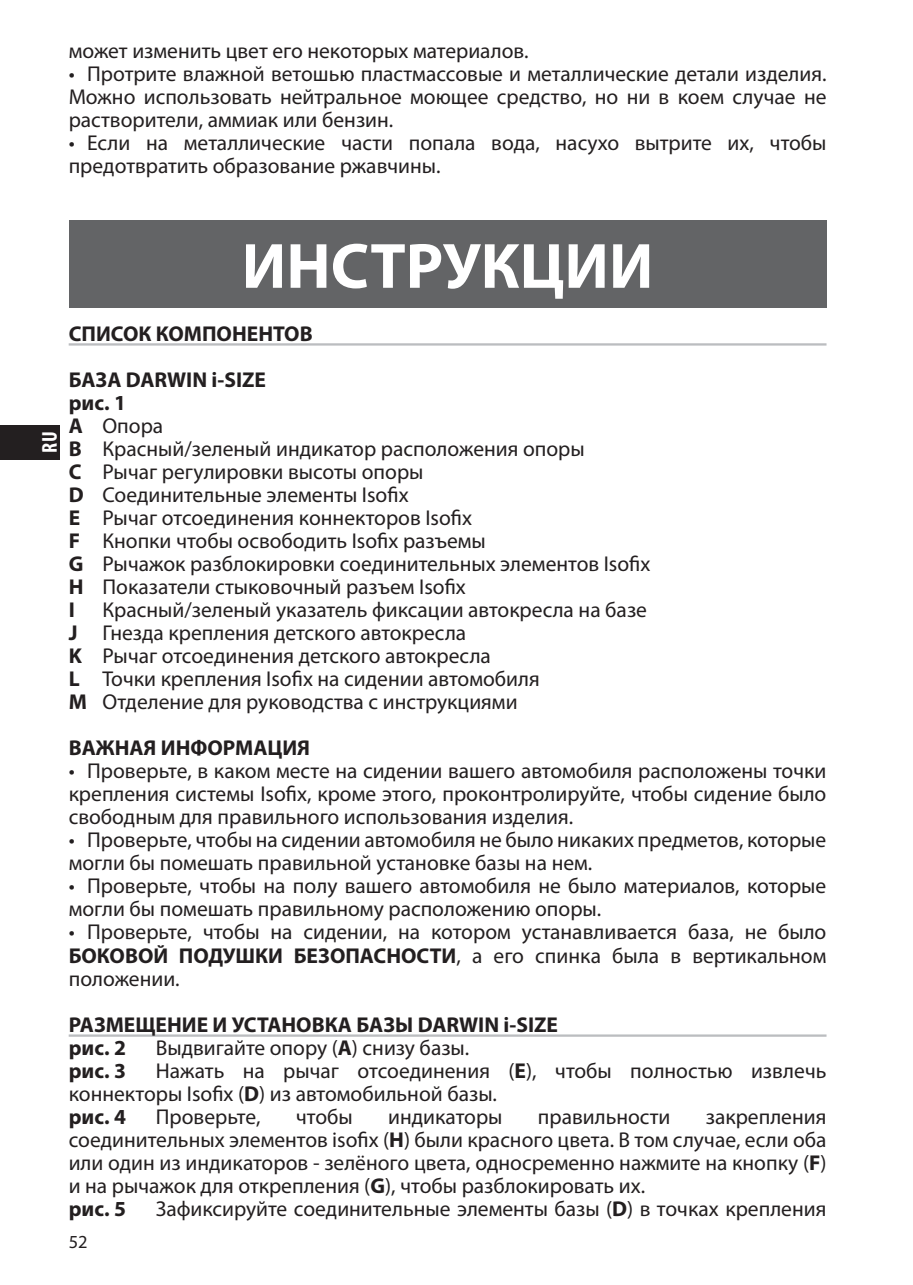
<style>
.page{position:relative;width:913px;height:1285px;background:#fff}
.page>*{position:absolute;margin:0;border:0;box-sizing:border-box;transform-origin:0 0}
.t1{font:700 64.58px "Myriad Pro";color:#fff}
.t2{font:21.53px/23.1px "Myriad Pro";color:#231f20}
.t3{font:700 21.53px/46px "Myriad Pro";color:#231f20}
.t4{font:700 condensed 21.53px "Myriad Pro";color:#fff}
.t5{font:18.38px "Myriad Pro";color:#231f20}
.s1{font-weight:700}
</style>
<div class="page">
<div style="left:0;top:425px;width:60px;height:35px;background:#231f20"></div>
<hr style="left:69px;top:343px;width:757px;height:3px;background:#bbbdc0">
<hr style="left:69px;top:1034px;width:757px;height:3px;background:#bbbdc0">
<div style="left:69px;top:220px;width:757px;height:87px;background:#636466"></div>
<p class="t2" style="left:69px;top:40px;width:461px">может изменить цвет его некоторых материалов.</p>
<p class="t2" style="left:69px;top:63px;width:759px;text-align:justify">• Протрите влажной ветошью пластмассовые и металлические детали изделия.<br>Можно использовать нейтральное моющее средство, но ни в коем случае не растворители, аммиак или бензин.</p>
<p class="t2" style="left:69px;top:132px;width:759px">• Если на металлические части попала вода, насухо вытрите их, чтобы предотвратить образование ржавчины.</p>
<p class="t4" style="left:37px;top:453px;width:22px;rotate:-90deg">RU</p>
<h1 class="t1" style="left:242px;top:242px;width:413px">ИНСТРУКЦИИ</h1>
<p class="t3" style="left:69px;top:312px;width:245px">СПИСОК КОМПОНЕНТОВ<br>БАЗА DARWIN i-SIZE</p>
<p class="t2" style="left:69px;top:392px;width:583px"><span class="s1">рис. 1<br>A</span> Опора<br><span class="s1">B</span> Красный/зеленый индикатор расположения опоры<br><span class="s1">C</span> Рычаг регулировки высоты опоры<br><span class="s1">D</span> Соединительные элементы Isofix<br><span class="s1">E</span> Рычаг отсоединения коннекторов Isofix<br><span class="s1">F</span> Кнопки чтобы освободить Isofix разъемы<br><span class="s1">G</span> Рычажок разблокировки соединительных элементов Isofix<br><span class="s1">H</span> Показатели стыковочный разъем Isofix<br><span class="s1">I</span></p>
<p class="t2" style="left:69px;top:600px;width:580px;text-indent:34px">Красный/зеленый указатель фиксации автокресла на базе <span class="s1">J</span> Гнезда крепления детского автокресла<br><span class="s1">K</span> Рычаг отсоединения детского автокресла<br><span class="s1">L</span> Точки крепления Isofix на сидении автомобиля<br><span class="s1">M</span> Отделение для руководства с инструкциями</p>
<p class="t3" style="left:69px;top:726px;width:243px">ВАЖНАЯ ИНФОРМАЦИЯ</p>
<p class="t2" style="left:69px;top:761px;width:759px;text-align:justify">• Проверьте, в каком месте на сидении вашего автомобиля расположены точки крепления системы Isofix, кроме этого, проконтролируйте, чтобы сидение было свободным для правильного использования изделия.</p>
<p class="t2" style="left:69px;top:830px;width:759px">• Проверьте, чтобы на сидении автомобиля не было никаких предметов, которые могли бы помешать правильной установке базы на нем.</p>
<p class="t2" style="left:69px;top:876px;width:759px">• Проверьте, чтобы на полу вашего автомобиля не было материалов, которые могли бы помешать правильному расположению опоры.</p>
<p class="t2" style="left:69px;top:922px;width:759px;text-align:justify">• Проверьте, чтобы на сидении, на котором устанавливается база, не было <span class="s1">БОКОВОЙ ПОДУШКИ БЕЗОПАСНОСТИ</span>, а его спинка была в вертикальном положении.</p>
<p class="t3" style="left:69px;top:1014px;width:491px;line-height:23.1px">РАЗМЕЩЕНИЕ И УСТАНОВКА БАЗЫ DARWIN i-SIZE рис. 2</p>
<p class="t2" style="left:156px;top:1037px;width:315px">Выдвигайте опору (<span class="s1">A</span>) снизу базы.</p>
<p class="t2" style="left:69px;top:1060px;width:759px;text-indent:87px">Нажать на рычаг отсоединения (<span class="s1">E</span>), чтобы полностью извлечь коннекторы Isofix (<span class="s1">D</span>) из автомобильной базы.<br><span class="s1">рис. 4</span></p>
<p class="t3" style="left:69px;top:1049px;width:59px">рис. 3</p>
<p class="t2" style="left:156px;top:1106px;width:106px">Проверьте,</p>
<p class="t2" style="left:296px;top:1106px;width:58px">чтобы</p>
<p class="t2" style="left:388px;top:1106px;width:116px">индикаторы</p>
<p class="t2" style="left:538px;top:1106px;width:134px">правильности</p>
<p class="t2" style="left:69px;top:1106px;width:759px;text-indent:637px">закрепления соединительных элементов isofix (<span class="s1">H</span>) были красного цвета. В том случае, если оба или один из индикаторов - зелёного цвета, односременно нажмите на кнопку (<span class="s1">F</span>) и на рычажок для открепления (<span class="s1">G</span>), чтобы разблокировать их.<br><span class="s1">рис. 5</span></p>
<p class="t2" style="left:156px;top:1198px;width:672px">Зафиксируйте соединительные элементы базы (<span class="s1">D</span>) в точках крепления</p>
<p class="t5" style="left:69px;top:1235px;width:20px">52</p>
</div>
